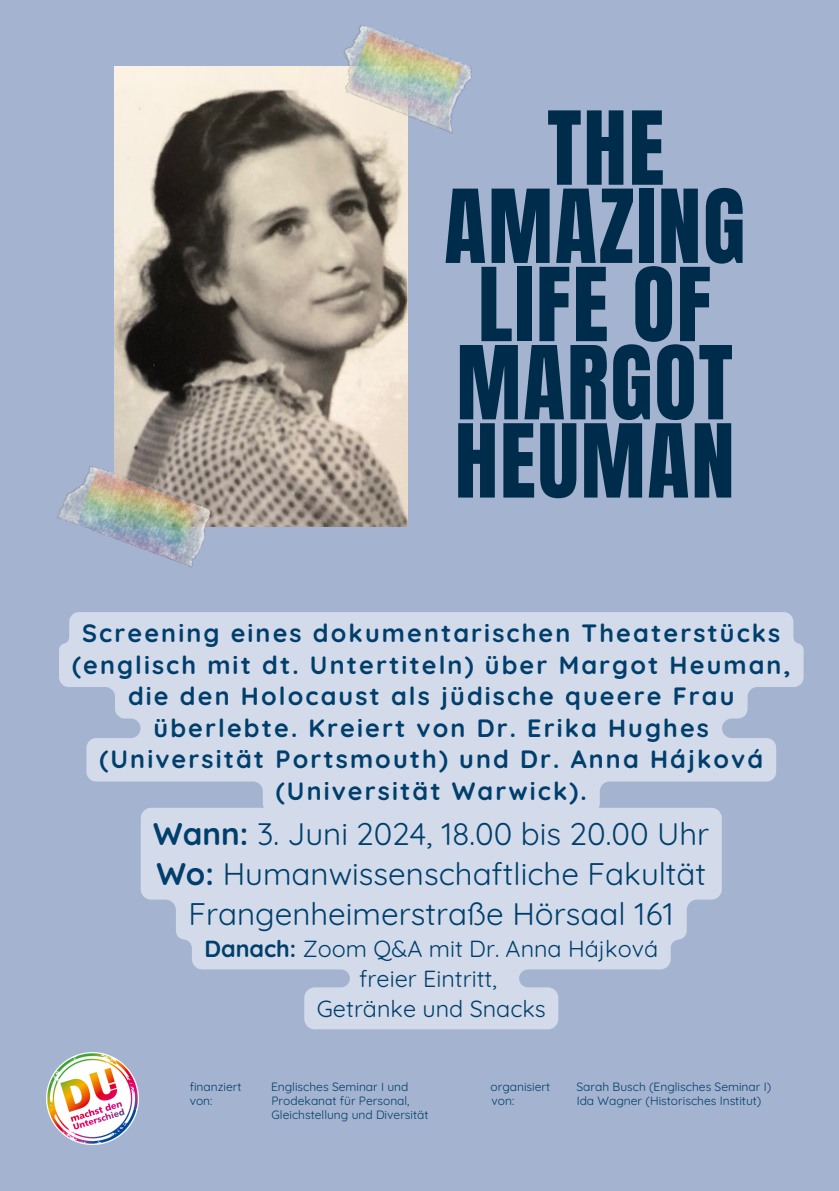
<style>
.page{position:relative;width:839px;height:1191px;background:#fff}
.page>*{position:absolute;margin:0;border:0;box-sizing:border-box;transform-origin:0 0}
.t1{font:86.6px/78.2px "Anton";letter-spacing:.025em;color:#002c4b;text-align:center}
.t2{font:31.2px/40px "Quicksand";color:#003f6c;text-align:center}
.t3{font:700 25px/31.6px "Quicksand";letter-spacing:.085em;color:#003f6c;text-align:center}
.t4{font:23.2px/30px "Quicksand";color:#003f6c;text-align:center}
.t5{font:12px "Quicksand";color:#003f6c}
.s1{font-weight:700}
</style>
<div class="page">
<div style="left:0;top:0;width:838px;height:1191px;background:#a4b3cf"></div>
<img style="left:114px;top:66px;width:293px;height:461px">
<img style="left:327px;top:25px;width:145px;height:115px">
<img style="left:57px;top:455px;width:163px;height:113px">
<img style="left:47px;top:1053px;width:91px;height:91px">
<svg style="left:141px;top:813px;width:580px;height:216px;fill:#d3dbea"></svg>
<svg style="left:59px;top:612px;width:744px;height:201px;background:#ccd5e6"></svg>
<p class="t1" style="left:444px;top:111px;width:302px">THE<br>AMAZING<br>LIFE OF<br>MARGOT<br>HEUMAN</p>
<p class="t3" style="left:72px;top:617px;width:720px">Screening eines dokumentarischen Theaterstücks (englisch mit dt. Untertiteln) über Margot Heuman, die den Holocaust als jüdische queere Frau überlebte. Kreiert von Dr. Erika Hughes (Universität Portsmouth) und Dr. Anna Hájková (Universität Warwick).</p>
<p class="t2" style="left:153px;top:814px;width:557px"><span class="s1">Wann:</span> 3. Juni 2024, 18.00 bis 20.00 Uhr<br><span class="s1">Wo:</span> Humanwissenschaftliche Fakultät<br>Frangenheimerstraße Hörsaal 161</p>
<p class="t4" style="left:204px;top:934px;width:455px"><span class="s1">Danach:</span> Zoom Q&amp;A mit Dr. Anna Hájková freier Eintritt,<br>Getränke und Snacks</p>
<h3 class="t5" style="left:190px;top:1079px;width:53px">finanziert</h3>
<h3 class="t5" style="left:271px;top:1079px;width:139px">Englisches Seminar I und</h3>
<h3 class="t5" style="left:490px;top:1079px;width:61px">organisiert</h3>
<h2 class="t5" style="left:576px;top:1079px;width:196px">Sarah Busch (Englisches Seminar I)</h2>
<h2 class="t5" style="left:190px;top:1093px;width:24px">von:</h2>
<h2 class="t5" style="left:271px;top:1093px;width:140px">Prodekanat für Personal,</h2>
<h2 class="t5" style="left:491px;top:1093px;width:24px">von:</h2>
<p class="t5" style="left:576px;top:1093px;width:186px">Ida Wagner (Historisches Institut)</p>
<p class="t5" style="left:271px;top:1107px;width:158px">Gleichstellung und Diversität</p>
</div>
